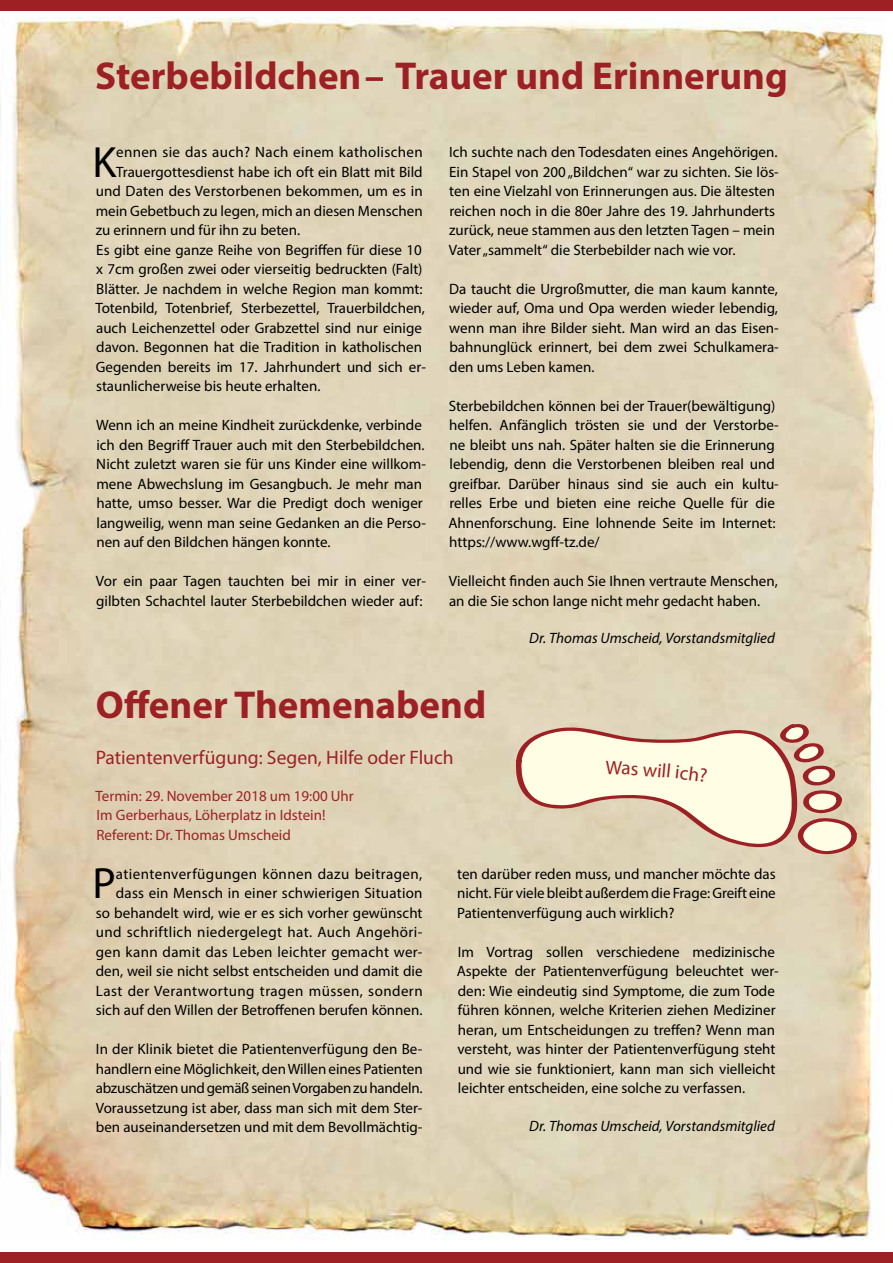
<style>
.page{position:relative;width:893px;height:1263px;background:#fff}
.page>*{position:absolute;margin:0;border:0;box-sizing:border-box;transform-origin:0 0}
.t1{font:43.95px "Myriad Pro";color:#000}
.t2{font:700 39px "Myriad Pro";color:#9d2124}
.t3{font:19.5px "Myriad Pro";color:#9d2124}
.t4{font:15px/19.5px "Myriad Pro";color:#000}
.t5{font:15px/19.5px "Myriad Pro";color:#9d2124}
.t6{font:italic 15px "Myriad Pro";color:#000}
.t7{font:15px "Myriad Pro";letter-spacing:.025em;color:#000}
</style>
<div class="page">
<img style="left:0;top:17px;width:885px;height:1223px">
<div style="left:0;top:1252px;width:893px;height:11px;background:#9d2124"></div>
<div style="left:0;top:0;width:893px;height:11px;background:#9d2124"></div>
<svg style="left:515px;top:723px;width:344px;height:136px;background:#e7d6bd"></svg>
<h2 class="t2" style="left:95px;top:50px;width:694px">Sterbebildchen– Trauer und Erinnerung</h2>
<h1 class="t1" style="left:92px;top:135px;width:25px">K</h1>
<p class="t7" style="left:116px;top:143px;width:308px">ennen sie das auch? Nach einem katholischen</p>
<p class="t4" style="left:116px;top:162px;width:308px">Trauergottesdienst habe ich oft ein Blatt mit Bild</p>
<p class="t4" style="left:96px;top:181px;width:329px">und Daten des Verstorbenen bekommen, um es in</p>
<p class="t4" style="left:96px;top:201px;width:329px">mein Gebetbuch zu legen, mich an diesen Menschen</p>
<p class="t4" style="left:96px;top:220px;width:206px">zu erinnern und für ihn zu beten.</p>
<p class="t4" style="left:96px;top:240px;width:327px">Es gibt eine ganze Reihe von Begriffen für diese 10</p>
<p class="t4" style="left:96px;top:259px;width:328px">x 7cm großen zwei oder vierseitig bedruckten (Falt)</p>
<p class="t4" style="left:96px;top:279px;width:328px">Blätter. Je nachdem in welche Region man kommt:</p>
<p class="t4" style="left:95px;top:298px;width:331px">Totenbild, Totenbrief, Sterbezettel, Trauerbildchen,</p>
<p class="t4" style="left:96px;top:318px;width:327px">auch Leichenzettel oder Grabzettel sind nur einige</p>
<p class="t4" style="left:96px;top:337px;width:327px">davon. Begonnen hat die Tradition in katholischen</p>
<p class="t4" style="left:96px;top:357px;width:332px">Gegenden bereits im 17. Jahrhundert und sich er-</p>
<p class="t4" style="left:96px;top:376px;width:226px">staunlicherweise bis heute erhalten.</p>
<p class="t4" style="left:96px;top:415px;width:331px">Wenn ich an meine Kindheit zurückdenke, verbinde ich den Begriff Trauer auch mit den Sterbebildchen.<br>Nicht zuletzt waren sie für uns Kinder eine willkom&shy;mene Abwechslung im Gesangbuch. Je mehr man hatte, umso besser. War die Predigt doch weniger langweilig, wenn man seine Gedanken an die Perso&shy;nen auf den Bildchen hängen konnte.</p>
<p class="t4" style="left:96px;top:571px;width:331px">Vor ein paar Tagen tauchten bei mir in einer ver&shy;gilbten Schachtel lauter Sterbebildchen wieder auf:</p>
<p class="t4" style="left:449px;top:142px;width:332px">Ich suchte nach den Todesdaten eines Angehörigen.<br>Ein Stapel von 200 „Bildchen“ war zu sichten. Sie lös&shy;ten eine Vielzahl von Erinnerungen aus. Die ältesten reichen noch in die 80er Jahre des 19. Jahrhunderts zurück, neue stammen aus den letzten Tagen – mein Vater „sammelt“ die Sterbebilder nach wie vor.</p>
<p class="t4" style="left:449px;top:279px;width:331px;text-align:justify">Da taucht die Urgroßmutter, die man kaum kannte, wieder auf, Oma und Opa werden wieder lebendig, wenn man ihre Bilder sieht. Man wird an das Eisen&shy;bahnunglück erinnert, bei dem zwei Schulkamera&shy;den ums Leben kamen.</p>
<p class="t4" style="left:448px;top:396px;width:332px">Sterbebildchen können bei der Trauer(bewältigung) helfen. Anfänglich trösten sie und der Verstorbe&shy;ne bleibt uns nah. Später halten sie die Erinnerung lebendig, denn die Verstorbenen bleiben real und greifbar. Darüber hinaus sind sie auch ein kultu&shy;relles Erbe und bieten eine reiche Quelle für die Ahnenforschung. Eine lohnende Seite im Internet: https://www.wgff-tz.de/</p>
<p class="t4" style="left:449px;top:571px;width:331px">Vielleicht finden auch Sie Ihnen vertraute Menschen, an die Sie schon lange nicht mehr gedacht haben.</p>
<p class="t6" style="left:529px;top:629px;width:247px">Dr. Thomas Umscheid, Vorstandsmitglied</p>
<h2 class="t2" style="left:96px;top:679px;width:392px">Offener Themenabend</h2>
<h3 class="t3" style="left:96px;top:746px;width:359px">Patientenverfügung: Segen, Hilfe oder Fluch</h3>
<p class="t5" style="left:96px;top:786px;width:260px">Termin: 29. November 2018 um 19:00 Uhr<br>Im Gerberhaus, Löherplatz in Idstein!<br>Referent: Dr. Thomas Umscheid</p>
<h1 class="t1" style="left:93px;top:856px;width:25px">P</h1>
<p class="t4" style="left:96px;top:864px;width:328px;text-align:right">atientenverfügungen können dazu beitragen, dass ein Mensch in einer schwierigen Situation<br>so behandelt wird, wie er es sich vorher gewünscht und schriftlich niedergelegt hat. Auch Angehöri&shy;gen kann damit das Leben leichter gemacht wer&shy;den, weil sie nicht selbst entscheiden und damit die Last der Verantwortung tragen müssen, sondern sich auf den Willen der Betroffenen berufen können.</p>
<p class="t4" style="left:96px;top:1039px;width:328px;text-align:justify">In der Klinik bietet die Patientenverfügung den Be&shy;handlern eine Möglichkeit, den Willen eines Patienten abzuschätzen und gemäß seinen Vorgaben zu handeln.<br>Voraussetzung ist aber, dass man sich mit dem Ster&shy;ben auseinandersetzen und mit dem Bevollmächtig-</p>
<p class="t4" style="left:457px;top:864px;width:320px;text-align:justify">ten darüber reden muss, und mancher möchte das nicht. Für viele bleibt außerdem die Frage: Greift eine Patientenverfügung auch wirklich?</p>
<p class="t4" style="left:457px;top:942px;width:324px">Im Vortrag sollen verschiedene medizinische Aspekte der Patientenverfügung beleuchtet wer&shy;den: Wie eindeutig sind Symptome, die zum Tode führen können, welche Kriterien ziehen Mediziner heran, um Entscheidungen zu treffen? Wenn man versteht, was hinter der Patientenverfügung steht und wie sie funktioniert, kann man sich vielleicht leichter entscheiden, eine solche zu verfassen.</p>
<p class="t6" style="left:529px;top:1116px;width:247px">Dr. Thomas Umscheid, Vorstandsmitglied</p>
</div>
